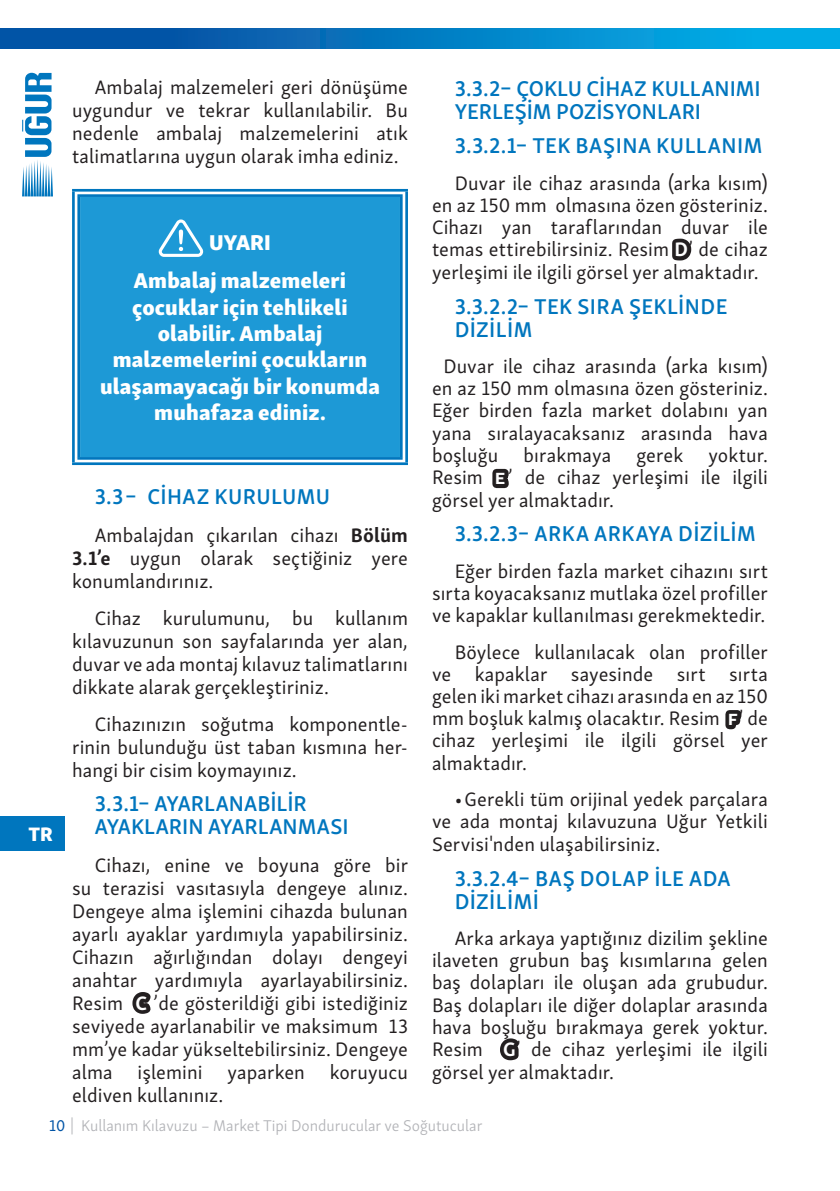
<style>
.page{position:relative;width:840px;height:1191px;background:#fff}
.page>*{position:absolute;margin:0;border:0;box-sizing:border-box;transform-origin:0 0}
.t1{font:600 22px/23px "Skolar Sans Latn";letter-spacing:.015em;color:#0076be}
.t2{font:22px/26.4px "Skolar Sans Latn Eb";letter-spacing:.005em;color:#fff;text-align:center}
.t3{font:20px/23px "Skolar Sans Latn";letter-spacing:.005em;color:#231f20;text-align:justify}
.t4{font:20px "Skolar Sans Latn Eb";color:#fff}
.t5{font:300 16px "Skolar Sans Latn";color:#b2b3b7}
.s1{font-weight:700}
.s2{font-weight:400;color:#0154a6}
</style>
<div class="page">
<svg style="left:22px;top:73px;width:31px;height:123px"></svg>
<div style="left:0;top:28px;width:839px;height:20px;background:linear-gradient(to right,#05459b,#02b3eb)"></div>
<div style="left:0;top:816px;width:64px;height:35px;background:#0076be"></div>
<div style="left:76px;top:193px;width:328px;height:268px;background:#1d99d6"></div>
<div style="left:72px;top:189px;width:336px;height:8px;background:#fff"></div>
<div style="left:72px;top:197px;width:8px;height:260px;background:#fff"></div>
<svg style="left:402px;top:197px;width:2px;height:260px"></svg>
<div style="left:72px;top:457px;width:336px;height:8px;background:#fff"></div>
<hr style="left:72px;top:189px;width:336px;height:3px;background:#0076be">
<hr style="left:77px;top:194px;width:325px;height:3px;background:#0076be">
<hr style="left:72px;top:192px;width:3px;height:270px;background:#0076be">
<hr style="left:77px;top:197px;width:3px;height:260px;background:#0076be">
<hr style="left:400px;top:197px;width:2px;height:260px;background:#0076be">
<hr style="left:405px;top:192px;width:3px;height:270px;background:#0076be">
<hr style="left:77px;top:457px;width:325px;height:3px;background:#0076be">
<hr style="left:72px;top:462px;width:336px;height:3px;background:#0076be">
<svg style="left:159px;top:219px;width:44px;height:38px"></svg>
<p class="t3" style="left:72px;top:75px;width:337px;text-indent:23px">Ambalaj malzemeleri geri dönüşüme uygundur ve tekrar kullanılabilir. Bu nedenle ambalaj malzemelerini atık talimatlarına uygun olarak imha ediniz.</p>
<p class="t2" style="left:134px;top:222px;width:213px;line-height:37.8px">UYARI<br>Ambalaj malzemeleri</p>
<p class="t2" style="left:100px;top:291px;width:281px">çocuklar için tehlikeli olabilir. Ambalaj malzemelerini çocukların ulaşamayacağı bir konumda muhafaza ediniz.</p>
<p class="t4" style="left:28px;top:817px;width:26px">TR</p>
<p class="t1" style="left:95px;top:483px;width:237px">3.3 – CİHAZ KURULUMU</p>
<p class="t3" style="left:72px;top:522px;width:337px;text-indent:23px">Ambalajdan çıkarılan cihazı <span class="s1">Bölüm 3.1’e</span> uygun olarak seçtiğiniz yere konumlandırınız.</p>
<p class="t3" style="left:72px;top:605px;width:337px;text-indent:23px">Cihaz kurulumunu, bu kullanım kılavuzunun son sayfalarında yer alan, duvar ve ada montaj kılavuz talimatlarını dikkate alarak gerçekleştiriniz.</p>
<p class="t3" style="left:72px;top:711px;width:337px;text-indent:23px">Cihazınızın soğutma komponentle&shy;rinin bulunduğu üst taban kısmına her&shy;hangi bir cisim koymayınız.</p>
<p class="t1" style="left:95px;top:790px;width:255px">3.3.1– AYARLANABİLİR<br>AYAKLARIN AYARLANMASI</p>
<p class="t3" style="left:72px;top:851px;width:337px;text-indent:23px">Cihazı, enine ve boyuna göre bir su terazisi vasıtasıyla dengeye alınız.<br>Dengeye alma işlemini cihazda bulunan ayarlı ayaklar yardımıyla yapabilirsiniz.<br>Cihazın ağırlığından dolayı dengeyi anahtar yardımıyla ayarlayabilirsiniz.<br>Resim <span class="s1">C</span> ’de gösterildiği gibi istediğiniz seviyede ayarlanabilir ve maksimum 13 mm’ye kadar yükseltebilirsiniz. Dengeye alma işlemini yaparken koruyucu eldiven kullanınız.</p>
<p class="t1" style="left:454px;top:75px;width:307px">3.3.2– ÇOKLU CİHAZ KULLANIMI<br>YERLEŞİM POZİSYONLARI</p>
<p class="t1" style="left:454px;top:132px;width:309px">3.3.2.1– TEK BAŞINA KULLANIM</p>
<p class="t3" style="left:432px;top:170px;width:337px;line-height:22.4px;text-indent:23px">Duvar ile cihaz arasında (arka kısım) en az 150 mm olmasına özen gösteriniz.<br>Cihazı yan taraflarından duvar ile temas ettirebilirsiniz. Resim <span class="s1">D</span>’ de cihaz yerleşimi ile ilgili görsel yer almaktadır.</p>
<p class="t1" style="left:454px;top:293px;width:274px">3.3.2.2– TEK SIRA ŞEKLİNDE<br>DİZİLİM</p>
<p class="t3" style="left:432px;top:353px;width:337px;line-height:22.2px;text-indent:11px">Duvar ile cihaz arasında (arka kısım) en az 150 mm olmasına özen gösteriniz.<br>Eğer birden fazla market dolabını yan yana sıralayacaksanız arasında hava boşluğu</p>
<p class="t3" style="left:432px;top:442px;width:337px;text-indent:276px">yoktur.<br>Resim <span class="s1">e</span>’ de cihaz yerleşimi ile ilgili görsel yer almaktadır.</p>
<p class="t1" style="left:454px;top:520px;width:302px">3.3.2.3– ARKA ARKAYA DİZİLİM</p>
<p class="t3" style="left:432px;top:558px;width:337px;line-height:22.2px;text-indent:23px">Eğer birden fazla market cihazını sırt sırta koyacaksanız mutlaka özel profiller ve kapaklar kullanılması gerekmektedir.</p>
<p class="t3" style="left:432px;top:639px;width:337px;line-height:22.2px;text-indent:23px">Böylece kullanılacak olan profiller ve kapaklar sayesinde sırt sırta gelen iki market cihazı arasında en az 150 mm boşluk kalmış olacaktır. Resim <span class="s1">f</span>’ de cihaz yerleşimi ile ilgili görsel yer almaktadır.</p>
<p class="t3" style="left:432px;top:786px;width:337px;text-indent:23px">•Gerekli tüm orijinal yedek parçalara ve ada montaj kılavuzuna Uğur Yetkili Servisi'nden ulaşabilirsiniz.</p>
<p class="t1" style="left:454px;top:864px;width:277px">3.3.2.4– BAŞ DOLAP İLE ADA<br>DİZİLİMİ</p>
<p class="t3" style="left:432px;top:925px;width:337px;line-height:22.4px;text-indent:23px">Arka arkaya yaptığınız dizilim şekline ilaveten grubun baş kısımlarına gelen baş dolapları ile oluşan ada grubudur.<br>Baş dolapları ile diğer dolaplar arasında hava boşluğu bırakmaya gerek yoktur.<br>Resim <span class="s1">G</span>’ de cihaz yerleşimi ile ilgili görsel yer almaktadır.</p>
<p class="t3" style="left:523px;top:442px;width:89px">bırakmaya</p>
<p class="t3" style="left:636px;top:442px;width:48px">gerek</p>
<p class="t5" style="left:49px;top:1113px;width:434px"><span class="s2">10</span> | Kullanım Kılavuzu – Market Tipi Dondurucular ve Soğutucular</p>
</div>
